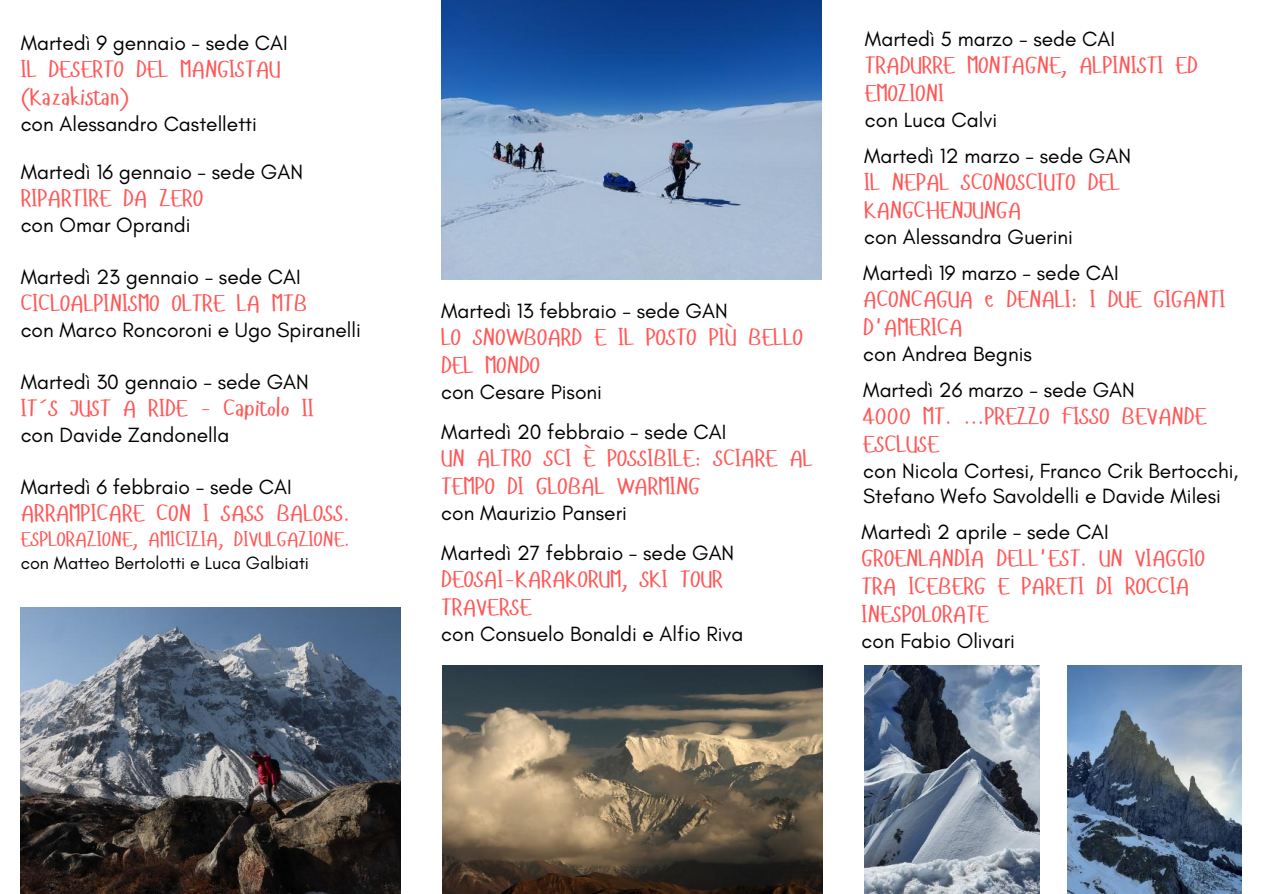
<style>
.page{position:relative;width:1263px;height:894px;background:#fff}
.page>*{position:absolute;margin:0;border:0;box-sizing:border-box;transform-origin:0 0}
.t1{font:24px/28px "Hangyaboly";color:#ff5757}
.t2{font:21px/36px "Glacial Indifference";color:#000}
.t3{font:21px "Hangyaboly";color:#ff5757}
.t4{font:18px "Glacial Indifference";color:#000}
</style>
<div class="page">
<img style="left:443px;top:665px;width:380px;height:228px">
<img style="left:441px;top:0;width:380px;height:279px">
<img style="left:21px;top:607px;width:380px;height:286px">
<img style="left:865px;top:665px;width:174px;height:228px">
<img style="left:1067px;top:665px;width:174px;height:228px">
<p class="t2" style="left:21px;top:25px;width:268px">Martedì 9 gennaio - sede CAI</p>
<p class="t1" style="left:21px;top:54px;width:261px">IL DESERTO DEL MANGISTAU (Kazakistan)</p>
<p class="t2" style="left:21px;top:106px;width:238px">con Alessandro Castelletti</p>
<p class="t2" style="left:21px;top:154px;width:284px">Martedì 16 gennaio - sede GAN</p>
<p class="t1" style="left:21px;top:183px;width:184px">RIPARTIRE DA ZERO</p>
<p class="t2" style="left:21px;top:207px;width:171px">con Omar Oprandi</p>
<p class="t2" style="left:21px;top:259px;width:282px">Martedì 23 gennaio - sede CAI</p>
<p class="t1" style="left:21px;top:288px;width:288px">CICLOALPINISMO OLTRE LA MTB</p>
<p class="t2" style="left:21px;top:311px;width:342px">con Marco Roncoroni e Ugo Spiranelli</p>
<p class="t2" style="left:21px;top:363px;width:290px">Martedì 30 gennaio - sede GAN</p>
<p class="t1" style="left:21px;top:393px;width:295px">IT´S JUST A RIDE - Capitolo II</p>
<p class="t2" style="left:21px;top:416px;width:210px">con Davide Zandonella</p>
<p class="t2" style="left:21px;top:468px;width:273px">Martedì 6 febbraio - sede CAI</p>
<p class="t1" style="left:21px;top:497px;width:331px">ARRAMPICARE CON I SASS BALOSS.</p>
<p class="t3" style="left:21px;top:525px;width:331px">ESPLORAZIONE, AMICIZIA, DIVULGAZIONE.</p>
<p class="t4" style="left:21px;top:551px;width:290px">con Matteo Bertolotti e Luca Galbiati</p>
<p class="t2" style="left:441px;top:292px;width:288px">Martedì 13 febbraio - sede GAN</p>
<p class="t1" style="left:441px;top:322px;width:364px">LO SNOWBOARD E IL POSTO PIÙ BELLO<br>DEL MONDO</p>
<p class="t2" style="left:441px;top:371px;width:287px;line-height:39.9px">con Cesare Pisoni<br>Martedì 20 febbraio - sede CAI</p>
<p class="t1" style="left:441px;top:443px;width:373px">UN ALTRO SCI È POSSIBILE: SCIARE AL<br>TEMPO DI GLOBAL WARMING</p>
<p class="t2" style="left:441px;top:492px;width:294px;line-height:39.9px">con Maurizio Panseri<br>Martedì 27 febbraio - sede GAN</p>
<p class="t1" style="left:441px;top:563px;width:283px">DEOSAI-KARAKORUM, SKI TOUR<br>TRAVERSE</p>
<p class="t2" style="left:441px;top:615px;width:304px">con Consuelo Bonaldi e Alfio Riva</p>
<p class="t2" style="left:865px;top:20px;width:252px">Martedì 5 marzo - sede CAI</p>
<p class="t1" style="left:865px;top:50px;width:335px">TRADURRE MONTAGNE, ALPINISTI ED<br>EMOZIONI</p>
<p class="t2" style="left:864px;top:101px;width:268px">con Luca Calvi<br>Martedì 12 marzo - sede GAN</p>
<p class="t1" style="left:864px;top:167px;width:257px">IL NEPAL SCONOSCIUTO DEL<br>KANGCHENJUNGA</p>
<p class="t2" style="left:863px;top:218px;width:257px">con Alessandra Guerini<br>Martedì 19 marzo - sede CAI</p>
<p class="t1" style="left:863px;top:284px;width:364px">ACONCAGUA e DENALI: I DUE GIGANTI<br>D'AMERICA</p>
<p class="t2" style="left:863px;top:335px;width:273px">con Andrea Begnis<br>Martedì 26 marzo - sede GAN</p>
<p class="t1" style="left:863px;top:401px;width:345px">4000 MT. …PREZZO FISSO BEVANDE<br>ESCLUSE</p>
<p class="t2" style="left:863px;top:458px;width:377px;line-height:24.8px">con Nicola Cortesi, Franco Crik Bertocchi,<br>Stefano Wefo Savoldelli e Davide Milesi</p>
<p class="t2" style="left:862px;top:513px;width:249px">Martedì 2 aprile - sede CAI</p>
<p class="t1" style="left:862px;top:542px;width:345px">GROENLANDIA DELL'EST. UN VIAGGIO<br>TRA ICEBERG E PARETI DI ROCCIA<br>INESPOLORATE</p>
<p class="t2" style="left:862px;top:622px;width:155px">con Fabio Olivari</p>
</div>
